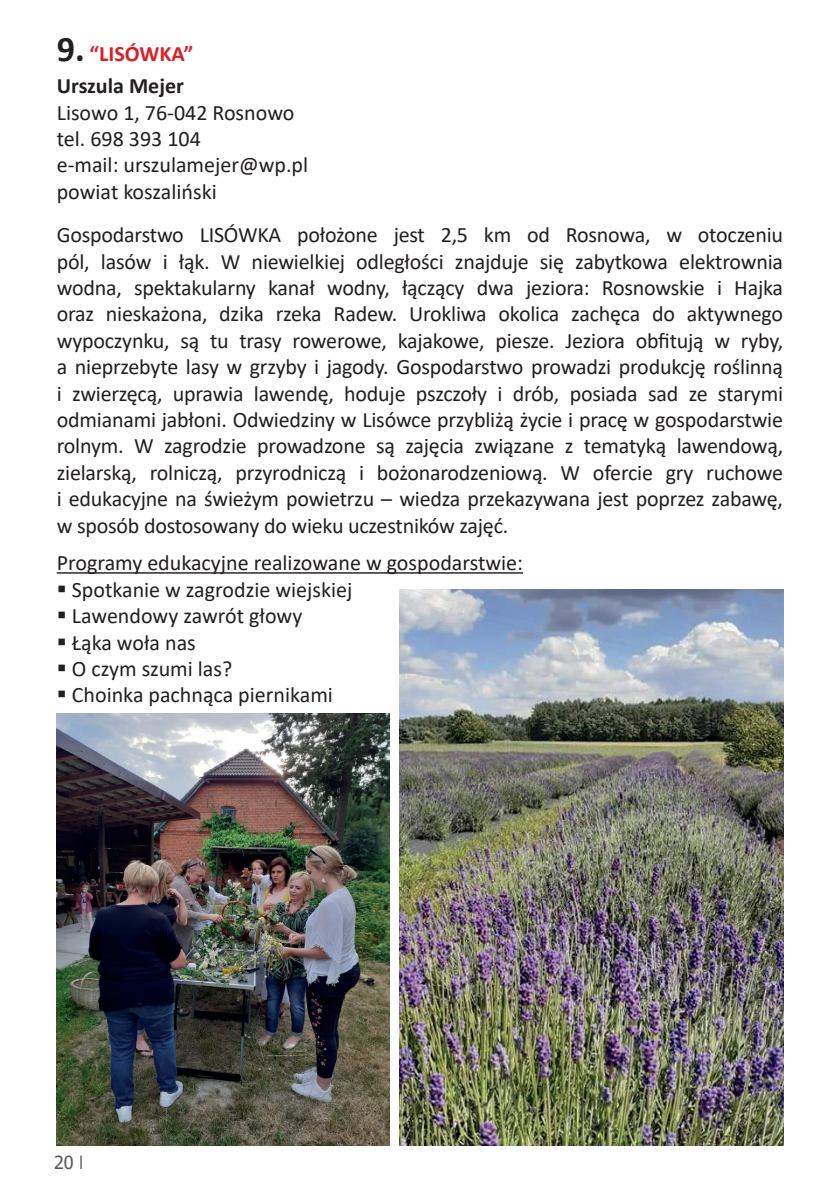
<style>
.page{position:relative;width:840px;height:1191px;background:#fff}
.page>*{position:absolute;margin:0;border:0;box-sizing:border-box;transform-origin:0 0}
.Prosty_tekst{font:22px/26.4px "Calibri";color:#231f20;text-align:justify}
.Prosty_tekst-2{font:700 22px "Calibri";color:#231f20}
.Prosty_tekst-3{font:700 22px "Calibri";color:#dc1f25}
.t1{font:18px "Tahoma";color:#57585a}
.s1{font-size:36px;color:#231f20}
</style>
<div class="page">
<svg style="left:81px;top:1155px;width:1px;height:14px"></svg>
<hr style="left:57px;top:572px;width:466px;height:1px;background:#231f20">
<img style="left:399px;top:590px;width:383px;height:555px">
<img style="left:57px;top:713px;width:332px;height:432px">
<p class="Prosty_tekst-3" style="left:57px;top:38px;width:138px"><span class="s1">9.</span> “LISÓWKA”</p>
<p class="Prosty_tekst-2" style="left:57px;top:70px;width:129px">Urszula Mejer</p>
<p class="Prosty_tekst" style="left:57px;top:98px;width:239px">Lisowo 1, 76-042 Rosnowo</p>
<p class="Prosty_tekst" style="left:57px;top:125px;width:145px">tel. 698 393 104</p>
<p class="Prosty_tekst" style="left:57px;top:151px;width:253px">e-mail: urszulamejer@wp.pl</p>
<p class="Prosty_tekst" style="left:57px;top:178px;width:161px">powiat koszaliński</p>
<p class="Prosty_tekst" style="left:57px;top:221px;width:727px">Gospodarstwo LISÓWKA położone jest 2,5 km od Rosnowa, w otoczeniu pól, lasów i łąk. W niewielkiej odległości znajduje się zabytkowa elektrownia wodna, spektakularny kanał wodny, łączący dwa jeziora: Rosnowskie i Hajka oraz nieskażona, dzika rzeka Radew. Urokliwa okolica zachęca do aktywnego wypoczynku, są tu trasy rowerowe, kajakowe, piesze. Jeziora obfitują w ryby, a nieprzebyte lasy w grzyby i jagody. Gospodarstwo prowadzi produkcję roślinną i zwierzęcą, uprawia lawendę, hoduje pszczoły i drób, posiada sad ze starymi odmianami jabłoni. Odwiedziny w Lisówce przybliżą życie i pracę w gospodarstwie rolnym. W zagrodzie prowadzone są zajęcia związane z tematyką lawendową, zielarską, rolniczą, przyrodniczą i bożonarodzeniową. W ofercie gry ruchowe i edukacyjne na świeżym powietrzu – wiedza przekazywana jest poprzez zabawę, w sposób dostosowany do wieku uczestników zajęć.</p>
<p class="Prosty_tekst" style="left:57px;top:549px;width:467px">Programy edukacyjne realizowane w gospodarstwie:</p>
<p class="Prosty_tekst" style="left:57px;top:576px;width:297px">▪ Spotkanie w zagrodzie wiejskiej</p>
<p class="Prosty_tekst" style="left:57px;top:602px;width:247px">▪ Lawendowy zawrót głowy</p>
<p class="Prosty_tekst" style="left:57px;top:628px;width:140px">▪ Łąka woła nas</p>
<p class="Prosty_tekst" style="left:57px;top:655px;width:177px">▪ O czym szumi las?</p>
<p class="Prosty_tekst" style="left:57px;top:681px;width:277px">▪ Choinka pachnąca piernikami</p>
<p class="t1" style="left:54px;top:1150px;width:21px">20</p>
</div>
